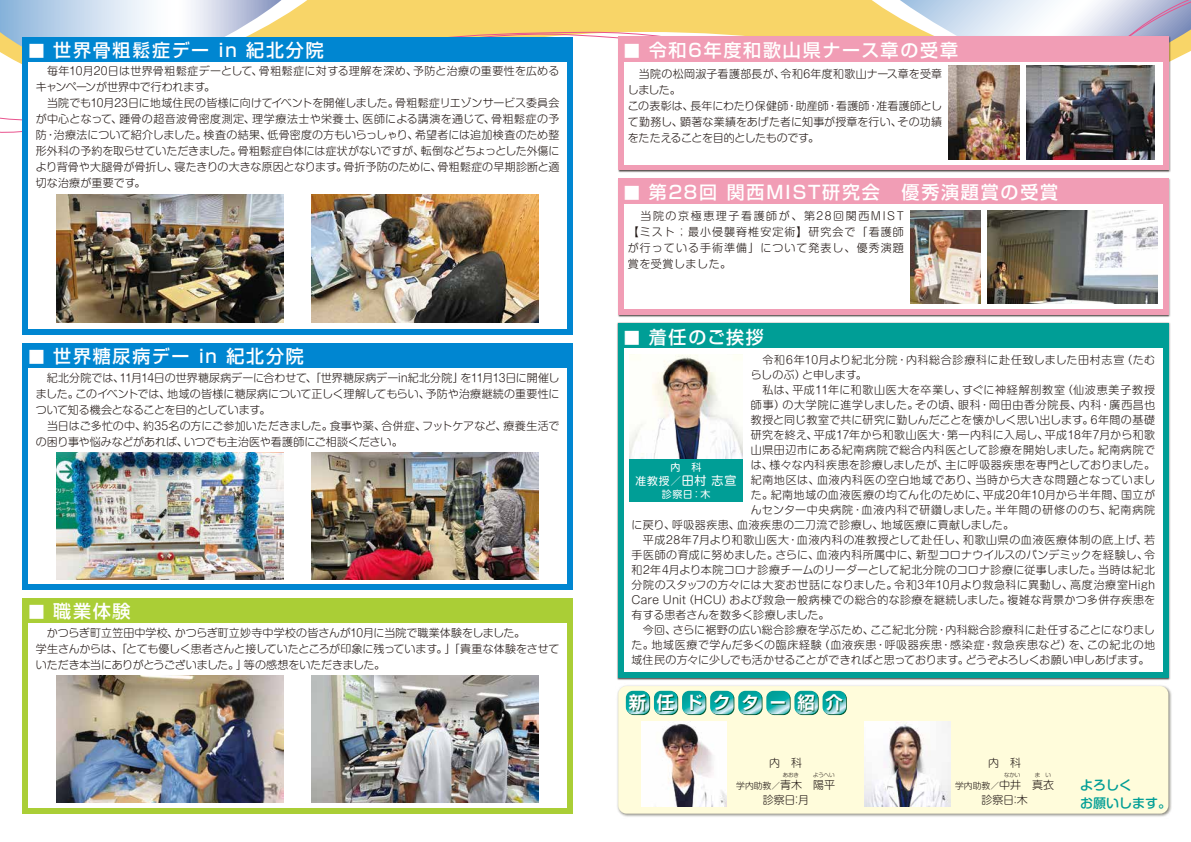
<style>
.page{position:relative;width:1191px;height:842px;background:#fff}
.page>*{position:absolute;margin:0;border:0;box-sizing:border-box;transform-origin:0 0}
.t1{font:500 18px "Shin Go Pro";letter-spacing:.1em;color:#fff}
.t2{font:700 17.3px "Shin Go Pro De";letter-spacing:.62em;color:#fff}
.t3{font:500 13px/18px "Shin M Go Pro";color:#009e96}
.t4{font:300 11px/16px "Shin M Go Pro";letter-spacing:.015em;color:#221815}
.t5{font:300 11px/16px "Shin M Go Pro";letter-spacing:-.005em;color:#221815}
.t6{font:300 11px/16px "Shin M Go Pro";letter-spacing:-.015em;color:#221815}
.t7{font:300 11px "Shin M Go Pro";letter-spacing:.05em;color:#221815}
.t8{font:300 11px "Shin M Go Pro";letter-spacing:.055em;color:#221815}
.t9{font:300 11px "Shin M Go Pro";letter-spacing:.04em;color:#221815}
.t10{font:300 11px "Shin M Go Pro";letter-spacing:.06em;color:#221815}
.t11{font:300 11px "Shin M Go Pro";letter-spacing:.045em;color:#221815}
.t12{font:300 11px "Shin M Go Pro";letter-spacing:-.01em;color:#221815}
.t13{font:10.8px "Shin M Go Pro";color:#fff}
.t14{font:10px "Shin M Go Pro";color:#fff}
.t15{font:300 8.8px "Shin M Go Pro";color:#221815}
.s1{font-size:16.2px}
.s2{font-size:12px}
.s3{color:#005731}
.s4{font-size:11px}
</style>
<div class="page">
<svg style="left:0;top:0;width:1191px;height:122px"></svg>
<img style="left:617px;top:685px;width:555px;height:132px">
<div style="left:618px;top:686px;width:550px;height:128px;background:#fffcdb;border-radius:8px"></div>
<div style="left:23px;top:37px;width:550px;height:297px;background:#0086d1"></div>
<div style="left:28px;top:62px;width:539px;height:267px;background:#fff"></div>
<svg style="left:655px;top:692px;width:23px;height:23px"></svg>
<svg style="left:683px;top:692px;width:23px;height:23px"></svg>
<svg style="left:711px;top:692px;width:23px;height:23px"></svg>
<svg style="left:739px;top:692px;width:23px;height:23px"></svg>
<svg style="left:767px;top:692px;width:23px;height:23px"></svg>
<svg style="left:626px;top:692px;width:24px;height:23px"></svg>
<svg style="left:795px;top:692px;width:23px;height:23px"></svg>
<svg style="left:823px;top:692px;width:23px;height:23px"></svg>
<svg style="left:626px;top:691px;width:220px;height:23px;background:#59c1b8"></svg>
<img style="left:617px;top:36px;width:553px;height:136px">
<div style="left:618px;top:37px;width:550px;height:133px;background:#f19db5"></div>
<div style="left:624px;top:62px;width:538px;height:102px;background:#fff"></div>
<div style="left:23px;top:343px;width:550px;height:247px;background:#0086d1"></div>
<div style="left:28px;top:369px;width:539px;height:215px;background:#fff"></div>
<div style="left:23px;top:598px;width:550px;height:216px;background:#aace36"></div>
<div style="left:28px;top:624px;width:539px;height:184px;background:#fff"></div>
<img style="left:57px;top:195px;width:226px;height:127px">
<img style="left:312px;top:195px;width:227px;height:127px">
<img style="left:57px;top:452px;width:226px;height:128px">
<img style="left:312px;top:452px;width:227px;height:128px">
<img style="left:57px;top:675px;width:226px;height:128px">
<img style="left:312px;top:675px;width:227px;height:128px">
<img style="left:948px;top:66px;width:72px;height:93px">
<img style="left:1026px;top:66px;width:128px;height:93px">
<img style="left:618px;top:178px;width:552px;height:139px">
<div style="left:618px;top:179px;width:550px;height:136px;background:#f19db5"></div>
<div style="left:624px;top:204px;width:538px;height:105px;background:#fff"></div>
<img style="left:910px;top:210px;width:70px;height:94px">
<img style="left:987px;top:210px;width:170px;height:94px">
<img style="left:641px;top:721px;width:85px;height:85px">
<img style="left:865px;top:721px;width:85px;height:85px">
<div style="left:618px;top:323px;width:550px;height:354px;background:#009e96"></div>
<div style="left:624px;top:349px;width:538px;height:323px;background:#fff"></div>
<img style="left:629px;top:355px;width:113px;height:104px">
<div style="left:629px;top:459px;width:114px;height:43px;background:#009e96"></div>
<h1 class="t1" style="left:28px;top:35px;width:297px"><span class="s1">■</span> 世界骨粗鬆症デー in 紀北分院</h1>
<h1 class="t1" style="left:624px;top:35px;width:336px"><span class="s1">■</span> 令和６年度和歌山県ナース章の受章</h1>
<p class="t4" style="left:36px;top:62px;width:525px">　毎年10月20日は世界骨粗鬆症デーとして、骨粗鬆症に対する理解を深め、予防と治療の重要性を広めるキャンペーンが世界中で行われます。<br>　当院でも10月23日に地域住民の皆様に向けてイベントを開催しました。骨粗鬆症リエゾンサービス委員会が中心となって、踵骨の超音波骨密度測定、理学療法士や栄養士、医師による講演を通じて、骨粗鬆症の予防・治療法について紹介しました。検査の結果、低骨密度の方もいらっしゃり、希望者には追加検査のため整形外科の予約を取らせていただきました。骨粗鬆症自体には症状がないですが、転倒などちょっとした外傷により背骨や大腿骨が骨折し、寝たきりの大きな原因となります。骨折予防のために、骨粗鬆症の早期診断と適切な治療が重要です。</p>
<p class="t4" style="left:628px;top:65px;width:316px">　当院の松岡淑子看護部長が、令和6年度和歌山ナース章を受章しました。<br>この表彰は、長年にわたり保健師・助産師・看護師・准看護師として勤務し、顕著な業績をあげた者に知事が授章を行い、その功績をたたえることを目的としたものです。</p>
<h1 class="t1" style="left:624px;top:177px;width:436px"><span class="s1">■</span> 第２８回 関西MIST研究会　優秀演題賞の受賞</h1>
<h1 class="t1" style="left:28px;top:341px;width:277px"><span class="s1">■</span> 世界糖尿病デー in 紀北分院</h1>
<p class="t5" style="left:36px;top:368px;width:525px">　紀北分院では、11月14日の世界糖尿病デーに合わせて、「世界糖尿病デーin紀北分院」を11月13日に開催しました。このイベントでは、地域の皆様に糖尿病について正しく理解してもらい、予防や治療継続の重要性について知る機会となることを目的としています。<br>　当日はご多忙の中、約35名の方にご参加いただきました。食事や薬、合併症、フットケアなど、療養生活での困り事や悩みなどがあれば、いつでも主治医や看護師にご相談ください。</p>
<h1 class="t1" style="left:28px;top:597px;width:104px"><span class="s1">■</span> 職業体験</h1>
<p class="t6" style="left:36px;top:623px;width:525px">　かつらぎ町立笠田中学校、かつらぎ町立妙寺中学校の皆さんが10月に当院で職業体験をしました。<br>学生さんからは、「とても優しく患者さんと接していたところが印象に残っています。」「貴重な体験をさせていただき本当にありがとうございました。」等の感想をいただきました。</p>
<p class="t4" style="left:628px;top:207px;width:277px;text-align:justify">　当院の京極恵理子看護師が、第28回関西MIST【ミスト；最小侵襲脊椎安定術】研究会で「看護師が行っている手術準備」について発表し、優秀演題賞を受賞しました。</p>
<h1 class="t1" style="left:624px;top:322px;width:141px"><span class="s1">■</span> 着任のご挨拶</h1>
<p class="t7" style="left:751px;top:351px;width:406px">　令和6年10月より紀北分院・内科総合診療科に赴任致しました田村志宣（たむ</p>
<p class="t12" style="left:751px;top:366px;width:118px">らしのぶ）と申します。</p>
<p class="t10" style="left:751px;top:381px;width:406px">　私は、平成11年に和歌山医大を卒業し、すぐに神経解剖教室（仙波恵美子教授</p>
<p class="t8" style="left:751px;top:396px;width:406px">師事）の大学院に進学しました。その頃、眼科・岡田由香分院長、内科・廣西昌也</p>
<p class="t4" style="left:751px;top:410px;width:406px">教授と同じ教室で共に研究に勤しんだことを懐かしく思い出します。6年間の基礎</p>
<p class="t4" style="left:751px;top:425px;width:406px">研究を終え、平成17年から和歌山医大・第一内科に入局し、平成18年7月から和歌</p>
<p class="t9" style="left:751px;top:441px;width:406px">山県田辺市にある紀南病院で総合内科医として診療を開始しました。紀南病院で</p>
<p class="t4" style="left:751px;top:455px;width:406px">は、様々な内科疾患を診療しましたが、主に呼吸器疾患を専門としておりました。</p>
<p class="t11" style="left:751px;top:471px;width:406px">紀南地区は、血液内科医の空白地域であり、当時から大きな問題となっていまし</p>
<p class="t9" style="left:751px;top:486px;width:406px">た。紀南地域の血液医療の均てん化のために、平成20年10月から半年間、国立が</p>
<p class="t10" style="left:751px;top:501px;width:406px">んセンター中央病院・血液内科で研鑽しました。半年間の研修ののち、紀南病院</p>
<p class="t4" style="left:631px;top:515px;width:384px">に戻り、呼吸器疾患、血液疾患の二刀流で診療し、地域医療に貢献しました。</p>
<p class="t7" style="left:631px;top:531px;width:525px">　平成28年7月より和歌山医大・血液内科の准教授として赴任し、和歌山県の血液医療体制の底上げ、若</p>
<p class="t4" style="left:631px;top:545px;width:525px">手医師の育成に努めました。さらに、血液内科所属中に、新型コロナウイルスのパンデミックを経験し、令</p>
<p class="t4" style="left:631px;top:560px;width:525px">和2年4月より本院コロナ診療チームのリーダーとして紀北分院のコロナ診療に従事しました。当時は紀北</p>
<p class="t4" style="left:631px;top:575px;width:525px">分院のスタッフの方々には大変お世話になりました。令和3年10月より救急科に異動し、高度治療室High</p>
<p class="t4" style="left:631px;top:590px;width:525px">Care Unit（HCU）および救急一般病棟での総合的な診療を継続しました。複雑な背景かつ多併存疾患を</p>
<p class="t5" style="left:631px;top:605px;width:200px">有する患者さんを数多く診療しました。</p>
<p class="t4" style="left:643px;top:620px;width:513px">今回、さらに裾野の広い総合診療を学ぶため、ここ紀北分院・内科総合診療科に赴任することになりまし</p>
<p class="t8" style="left:631px;top:636px;width:525px">た。地域医療で学んだ多くの臨床経験（血液疾患・呼吸器疾患・感染症・救急疾患など）を、この紀北の地</p>
<p class="t4" style="left:631px;top:650px;width:519px">域住民の方々に少しでも活かせることができればと思っております。どうぞよろしくお願い申しあげます。</p>
<p class="t14" style="left:670px;top:459px;width:32px">内　科</p>
<p class="t13" style="left:635px;top:472px;width:102px">准教授／<span class="s2">田村 志宣</span></p>
<p class="t14" style="left:661px;top:486px;width:50px">診察日：木</p>
<h2 class="t2" style="left:629px;top:688px;width:215px">新<span class="s3">任</span>ドクター 紹介</h2>
<p class="t4" style="left:769px;top:754px;width:34px">内　科</p>
<p class="t15" style="left:736px;top:779px;width:100px">学内助教／<span class="s4">青木　陽平</span></p>
<p class="t4" style="left:762px;top:791px;width:48px">診察日：月</p>
<p class="t4" style="left:988px;top:754px;width:34px">内　科</p>
<p class="t15" style="left:955px;top:779px;width:100px">学内助教／<span class="s4">中井　真衣</span></p>
<p class="t4" style="left:981px;top:791px;width:48px">診察日：木</p>
<p class="t3" style="left:1080px;top:775px;width:92px">よろしく<br>お願いします。</p>
</div>
